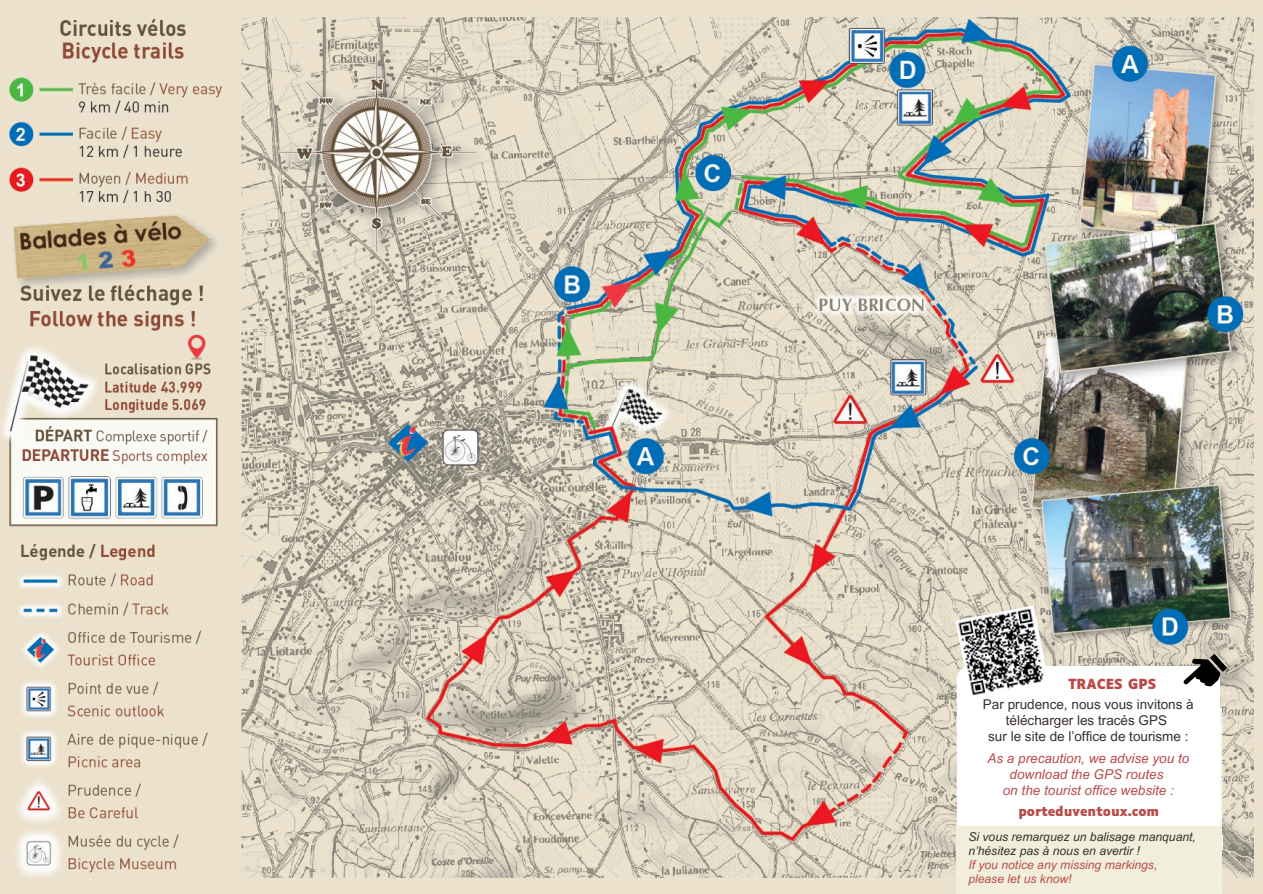
<style>
.page{position:relative;width:1263px;height:894px;background:#fff}
.page>*{position:absolute;margin:0;border:0;box-sizing:border-box;transform-origin:0 0}
.t1{font:13.5px/15.8px "Arial MT Pro";color:#382f2d;text-align:center}
.t2{font:italic 13.5px/15.8px "Arial MT Pro";color:#b84c49;text-align:center}
.t3{font:700 13.35px "Luciole";color:#b84c49}
.t4{font:700 12.75px "Luciole";color:#b84c49}
.t5{font:italic 12.15px/14.2px "Arial MT Pro";color:#382f2d}
.t6{font:italic 12.15px "Arial MT Pro";color:#b84c49}
</style>
<div class="page">
<img style="left:0;top:0;width:1263px;height:893px">
<svg style="left:957px;top:665px;width:263px;height:161px"></svg>
<div style="left:1065px;top:771px;width:138px;height:46px;background:#fff"></div>
<svg style="left:1176px;top:646px;width:53px;height:52px"></svg>
<img style="left:955px;top:605px;width:94px;height:94px">
<div style="left:957px;top:826px;width:265px;height:67px;background:#f1efdc"></div>
<h1 class="t3" style="left:1068px;top:678px;width:89px">TRACES GPS</h1>
<p class="t1" style="left:983px;top:698px;width:212px">Par prudence, nous vous invitons à télécharger les tracés GPS</p>
<p class="t1" style="left:988px;top:729px;width:202px">sur le site de l’office de tourisme :</p>
<p class="t2" style="left:987px;top:752px;width:203px">As a precaution, we advise you to download the GPS routes</p>
<p class="t2" style="left:1003px;top:783px;width:173px">on the tourist office website :</p>
<h2 class="t5" style="left:968px;top:830px;width:229px">Si vous remarquez un balisage manquant, n’hésitez pas à nous en avertir !</h2>
<p class="t6" style="left:968px;top:859px;width:191px">If you notice any missing markings,</p>
<p class="t6" style="left:968px;top:874px;width:105px">please let us know!</p>
<p class="t4" style="left:1018px;top:805px;width:142px">porteduventoux.com</p>
</div>
